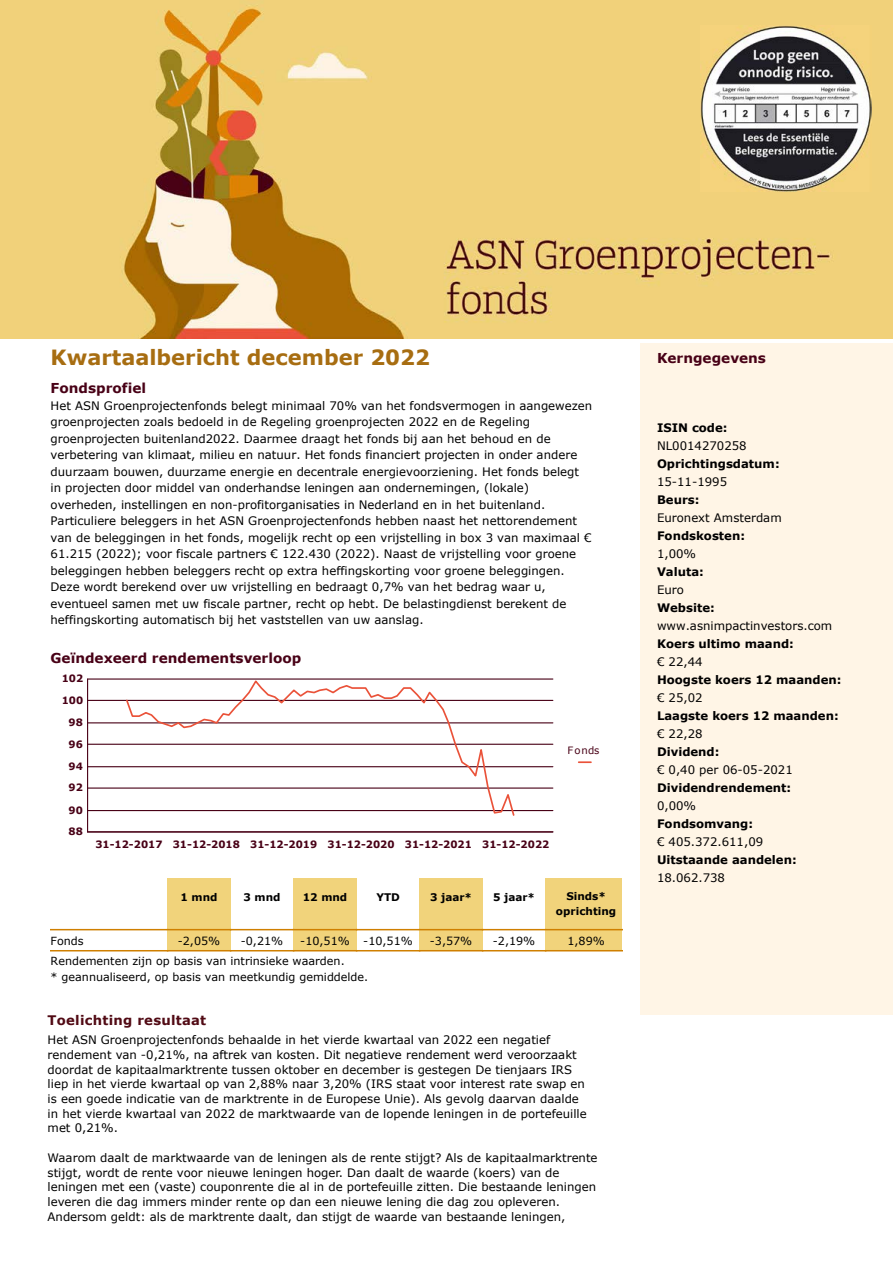
<style>
.page{position:relative;width:893px;height:1263px;background:#fff}
.page>*{position:absolute;margin:0;border:0;box-sizing:border-box;transform-origin:0 0}
.t1{font:700 21px "Verdana";color:#a76d11}
.t2{font:700 13.65px "Verdana";color:#480116}
.t3{font:700 13.2px "Verdana";letter-spacing:.02em;color:#510a14}
.t4{font:11.7px/16.5px "Verdana";color:#000}
.t5{font:700 11.7px "Verdana";color:#000}
.t6{font:11.1px/19.4px "Verdana";color:#000}
.t7{font:700 10.5px/14.7px "Verdana";color:#000;text-align:center}
.t8{font:700 10.05px "Verdana";color:#480116}
.t9{font:10.05px "Verdana";letter-spacing:.055em;color:#480116}
</style>
<div class="page">
<img style="left:0;top:0;width:892px;height:339px">
<img style="left:701px;top:26px;width:170px;height:166px">
<div style="left:639px;top:343px;width:253px;height:671px;background:#fff5e6"></div>
<hr style="left:88px;top:810px;width:465px;height:1px;background:#480116">
<hr style="left:88px;top:787px;width:465px;height:2px;background:#480116">
<hr style="left:88px;top:766px;width:465px;height:1px;background:#480116">
<hr style="left:88px;top:744px;width:465px;height:1px;background:#480116">
<hr style="left:88px;top:722px;width:465px;height:1px;background:#480116">
<hr style="left:88px;top:700px;width:465px;height:1px;background:#480116">
<hr style="left:88px;top:678px;width:465px;height:2px;background:#480116">
<hr style="left:87px;top:679px;width:1px;height:153px;background:#480116">
<hr style="left:88px;top:831px;width:465px;height:1px;background:#480116">
<svg style="left:125px;top:678px;width:391px;height:138px"></svg>
<svg style="left:579px;top:761px;width:12px;height:2px"></svg>
<div style="left:168px;top:879px;width:63px;height:9px;background:#f1d37b"></div>
<div style="left:294px;top:879px;width:63px;height:9px;background:#f1d37b"></div>
<div style="left:420px;top:879px;width:63px;height:9px;background:#f1d37b"></div>
<div style="left:546px;top:879px;width:76px;height:9px;background:#f1d37b"></div>
<div style="left:546px;top:888px;width:76px;height:32px;background:#f1d37b"></div>
<div style="left:420px;top:888px;width:63px;height:32px;background:#f1d37b"></div>
<div style="left:294px;top:888px;width:63px;height:32px;background:#f1d37b"></div>
<div style="left:168px;top:888px;width:63px;height:32px;background:#f1d37b"></div>
<div style="left:168px;top:920px;width:63px;height:9px;background:#f1d37b"></div>
<div style="left:294px;top:920px;width:63px;height:9px;background:#f1d37b"></div>
<div style="left:420px;top:920px;width:63px;height:9px;background:#f1d37b"></div>
<div style="left:546px;top:920px;width:76px;height:9px;background:#f1d37b"></div>
<hr style="left:51px;top:929px;width:117px;height:1px;background:#cf7f00">
<hr style="left:51px;top:950px;width:117px;height:1px;background:#cf7f00">
<div style="left:168px;top:930px;width:63px;height:21px;background:#f1d37b"></div>
<hr style="left:168px;top:929px;width:63px;height:1px;background:#cf7f00">
<hr style="left:168px;top:950px;width:63px;height:1px;background:#cf7f00">
<hr style="left:231px;top:929px;width:63px;height:1px;background:#cf7f00">
<hr style="left:231px;top:950px;width:63px;height:1px;background:#cf7f00">
<div style="left:294px;top:930px;width:63px;height:21px;background:#f1d37b"></div>
<hr style="left:294px;top:929px;width:63px;height:1px;background:#cf7f00">
<hr style="left:294px;top:950px;width:63px;height:1px;background:#cf7f00">
<hr style="left:357px;top:929px;width:63px;height:1px;background:#cf7f00">
<hr style="left:357px;top:950px;width:63px;height:1px;background:#cf7f00">
<div style="left:420px;top:930px;width:63px;height:21px;background:#f1d37b"></div>
<hr style="left:420px;top:929px;width:63px;height:1px;background:#cf7f00">
<hr style="left:420px;top:950px;width:63px;height:1px;background:#cf7f00">
<hr style="left:483px;top:929px;width:63px;height:1px;background:#cf7f00">
<hr style="left:483px;top:950px;width:63px;height:1px;background:#cf7f00">
<div style="left:546px;top:930px;width:76px;height:21px;background:#f1d37b"></div>
<hr style="left:546px;top:929px;width:76px;height:1px;background:#cf7f00">
<hr style="left:546px;top:950px;width:76px;height:1px;background:#cf7f00">
<h1 class="t1" style="left:51px;top:343px;width:381px">Kwartaalbericht december 2022</h1>
<p class="t2" style="left:657px;top:348px;width:111px">Kerngegevens</p>
<p class="t2" style="left:51px;top:378px;width:97px">Fondsprofiel</p>
<p class="t4" style="left:51px;top:397px;width:543px">Het ASN Groenprojectenfonds belegt minimaal 70% van het fondsvermogen in aangewezen groenprojecten zoals bedoeld in de Regeling groenprojecten 2022 en de Regeling groenprojecten buitenland2022. Daarmee draagt het fonds bij aan het behoud en de verbetering van klimaat, milieu en natuur. Het fonds financiert projecten in onder andere duurzaam bouwen, duurzame energie en decentrale energievoorziening. Het fonds belegt in projecten door middel van onderhandse leningen aan ondernemingen, (lokale) overheden, instellingen en non-profitorganisaties in Nederland en in het buitenland.<br>Particuliere beleggers in het ASN Groenprojectenfonds hebben naast het nettorendement van de beleggingen in het fonds, mogelijk recht op een vrijstelling in box 3 van maximaal € 61.215 (2022); voor fiscale partners € 122.430 (2022). Naast de vrijstelling voor groene beleggingen hebben beleggers recht op extra heffingskorting voor groene beleggingen.<br>Deze wordt berekend over uw vrijstelling en bedraagt 0,7% van het bedrag waar u, eventueel samen met uw fiscale partner, recht op hebt. De belastingdienst berekent de heffingskorting automatisch bij het vaststellen van uw aanslag.</p>
<p class="t2" style="left:51px;top:648px;width:252px">Geïndexeerd rendementsverloop</p>
<p class="t5" style="left:657px;top:419px;width:72px">ISIN code:</p>
<p class="t4" style="left:657px;top:437px;width:91px">NL0014270258</p>
<p class="t5" style="left:657px;top:455px;width:124px">Oprichtingsdatum:</p>
<p class="t4" style="left:657px;top:473px;width:72px">15-11-1995</p>
<p class="t5" style="left:657px;top:491px;width:44px">Beurs:</p>
<p class="t4" style="left:657px;top:509px;width:126px">Euronext Amsterdam</p>
<p class="t5" style="left:657px;top:527px;width:90px">Fondskosten:</p>
<p class="t4" style="left:657px;top:545px;width:41px">1,00%</p>
<p class="t5" style="left:657px;top:563px;width:48px">Valuta:</p>
<p class="t4" style="left:657px;top:581px;width:28px">Euro</p>
<p class="t5" style="left:657px;top:599px;width:59px">Website:</p>
<p class="t4" style="left:657px;top:617px;width:177px">www.asnimpactinvestors.com</p>
<p class="t5" style="left:657px;top:635px;width:138px">Koers ultimo maand:</p>
<p class="t4" style="left:657px;top:653px;width:47px">€ 22,44</p>
<p class="t5" style="left:657px;top:671px;width:186px">Hoogste koers 12 maanden:</p>
<p class="t4" style="left:657px;top:689px;width:47px">€ 25,02</p>
<p class="t5" style="left:657px;top:707px;width:183px">Laagste koers 12 maanden:</p>
<p class="t4" style="left:657px;top:725px;width:47px">€ 22,28</p>
<p class="t5" style="left:657px;top:743px;width:64px">Dividend:</p>
<p class="t4" style="left:657px;top:761px;width:137px">€ 0,40 per 06-05-2021</p>
<p class="t5" style="left:657px;top:779px;width:136px">Dividendrendement:</p>
<p class="t4" style="left:657px;top:797px;width:41px">0,00%</p>
<p class="t5" style="left:657px;top:815px;width:98px">Fondsomvang:</p>
<p class="t4" style="left:657px;top:833px;width:108px">€ 405.372.611,09</p>
<p class="t5" style="left:657px;top:851px;width:141px">Uitstaande aandelen:</p>
<p class="t4" style="left:657px;top:869px;width:70px">18.062.738</p>
<p class="t8" style="left:62px;top:672px;width:23px">102</p>
<p class="t8" style="left:62px;top:693px;width:23px">100</p>
<p class="t8" style="left:69px;top:715px;width:16px">98</p>
<p class="t8" style="left:69px;top:737px;width:16px">96</p>
<p class="t9" style="left:567px;top:744px;width:34px">Fonds</p>
<p class="t8" style="left:69px;top:759px;width:16px">94</p>
<p class="t8" style="left:69px;top:781px;width:16px">92</p>
<p class="t8" style="left:69px;top:803px;width:16px">90</p>
<p class="t8" style="left:69px;top:824px;width:16px">88</p>
<p class="t8" style="left:95px;top:837px;width:455px">31-12-2017 31-12-2018 31-12-2019 31-12-2020 31-12-2021 31-12-2022</p>
<p class="t7" style="left:556px;top:889px;width:62px">Sinds* oprichting</p>
<p class="t7" style="left:181px;top:889px;width:38px">1 mnd</p>
<p class="t7" style="left:244px;top:889px;width:38px">3 mnd</p>
<p class="t7" style="left:303px;top:889px;width:46px">12 mnd</p>
<p class="t7" style="left:376px;top:889px;width:25px">YTD</p>
<p class="t7" style="left:430px;top:889px;width:43px">3 jaar*</p>
<p class="t7" style="left:493px;top:889px;width:43px">5 jaar*</p>
<p class="t6" style="left:51px;top:932px;width:296px">Fonds<br>Rendementen zijn op basis van intrinsieke waarden.</p>
<p class="t6" style="left:51px;top:967px;width:319px">* geannualiseerd, op basis van meetkundig gemiddelde.</p>
<p class="t6" style="left:178px;top:932px;width:44px">-2,05%</p>
<p class="t6" style="left:241px;top:932px;width:44px">-0,21%</p>
<p class="t6" style="left:300px;top:932px;width:114px">-10,51% -10,51%</p>
<p class="t6" style="left:430px;top:932px;width:44px">-3,57%</p>
<p class="t6" style="left:493px;top:932px;width:44px">-2,19%</p>
<p class="t6" style="left:567px;top:932px;width:39px">1,89%</p>
<p class="t2" style="left:51px;top:1004px;width:160px">Toelichting resultaat</p>
<p class="t3" style="left:48px;top:1012px;width:160px">Toelichting resultaat</p>
<p class="t4" style="left:48px;top:1033px;width:541px;line-height:14.7px">Het ASN Groenprojectenfonds behaalde in het vierde kwartaal van 2022 een negatief rendement van -0,21%, na aftrek van kosten. Dit negatieve rendement werd veroorzaakt doordat de kapitaalmarktrente tussen oktober en december is gestegen De tienjaars IRS liep in het vierde kwartaal op van 2,88% naar 3,20% (IRS staat voor interest rate swap en is een goede indicatie van de marktrente in de Europese Unie). Als gevolg daarvan daalde in het vierde kwartaal van 2022 de marktwaarde van de lopende leningen in de portefeuille met 0,21%.</p>
<p class="t4" style="left:48px;top:1150px;width:551px;line-height:14.7px">Waarom daalt de marktwaarde van de leningen als de rente stijgt? Als de kapitaalmarktrente stijgt, wordt de rente voor nieuwe leningen hoger. Dan daalt de waarde (koers) van de leningen met een (vaste) couponrente die al in de portefeuille zitten. Die bestaande leningen leveren die dag immers minder rente op dan een nieuwe lening die dag zou opleveren.<br>Andersom geldt: als de marktrente daalt, dan stijgt de waarde van bestaande leningen,</p>
</div>
